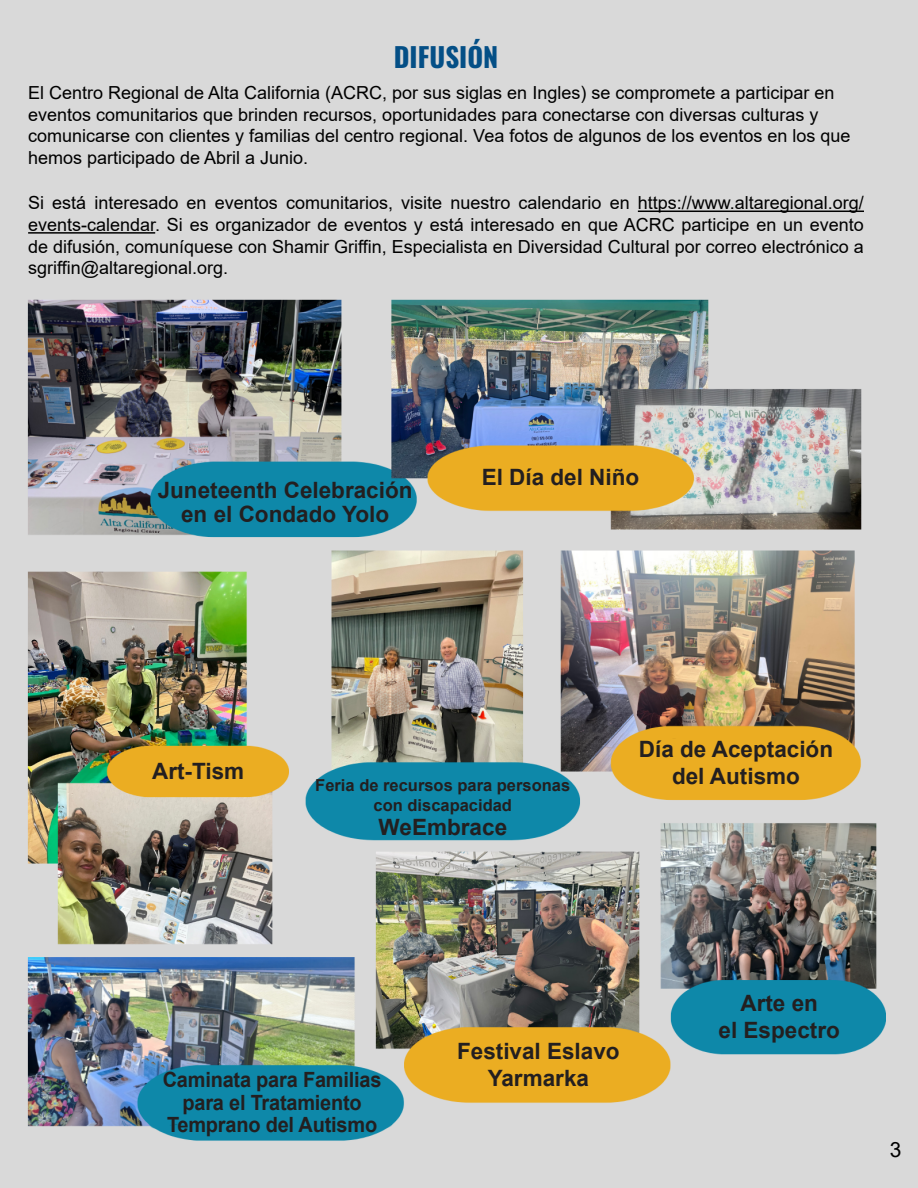
<style>
.page{position:relative;width:918px;height:1188px;background:#d9d9d9}
.page>*{position:absolute;margin:0;border:0;box-sizing:border-box;transform-origin:0 0}
.t1{font:700 27px "Oswald";color:#044f86}
.t2{font:700 22.5px/27px "Arial";color:#231f20;text-align:center}
.t3{font:700 21px/22.5px "Arial";letter-spacing:-.01em;color:#231f20;text-align:center;scale:.95 1}
.t4{font:21px "Arial";color:#000}
.t5{font:18px/21.6px "Arial";color:#000}
.t6{font:700 16.5px/20px "Arial";color:#231f20;text-align:center}
</style>
<div class="page">
<img style="left:27px;top:299px;width:858px;height:842px">
<hr style="left:638px;top:211px;width:226px;height:1px;background:#000">
<hr style="left:28px;top:232px;width:127px;height:2px;background:#000">
<p class="t1" style="left:394px;top:33px;width:106px">DIFUSIÓN</p>
<p class="t5" style="left:28px;top:82px;width:824px">El Centro Regional de Alta California (ACRC, por sus siglas en Ingles) se compromete a participar en eventos comunitarios que brinden recursos, oportunidades para conectarse con diversas culturas y comunicarse con clientes y familias del centro regional. Vea fotos de algunos de los eventos en los que hemos participado de Abril a Junio.</p>
<p class="t5" style="left:28px;top:192px;width:837px;text-align:justify">Si está interesado en eventos comunitarios, visite nuestro calendario en https://www.altaregional.org/ events-calendar. Si es organizador de eventos y está interesado en que ACRC participe en un evento de difusión, comuníquese con Shamir Griffin, Especialista en Diversidad Cultural por correo electrónico a sgriffin@altaregional.org.</p>
<p class="t2" style="left:158px;top:479px;width:256px;line-height:24px">Juneteenth Celebración en el Condado Yolo</p>
<p class="t2" style="left:482px;top:464px;width:159px">El Día del Niño</p>
<p class="t2" style="left:152px;top:758px;width:94px">Art-Tism</p>
<p class="t6" style="left:315px;top:776px;width:256px">Feria de recursos para personas con discapacidad</p>
<p class="t2" style="left:378px;top:814px;width:130px">WeEmbrace</p>
<p class="t2" style="left:639px;top:736px;width:196px">Día de Aceptación del Autismo</p>
<p class="t3" style="left:163px;top:1069px;width:232px">Caminata para Familias para el Tratamiento<br>Temprano del Autismo</p>
<p class="t2" style="left:457px;top:1038px;width:164px">Festival Eslavo<br>Yarmarka</p>
<p class="t2" style="left:719px;top:989px;width:123px">Arte en<br>el Espectro</p>
<p class="t4" style="left:890px;top:1135px;width:13px">3</p>
</div>
